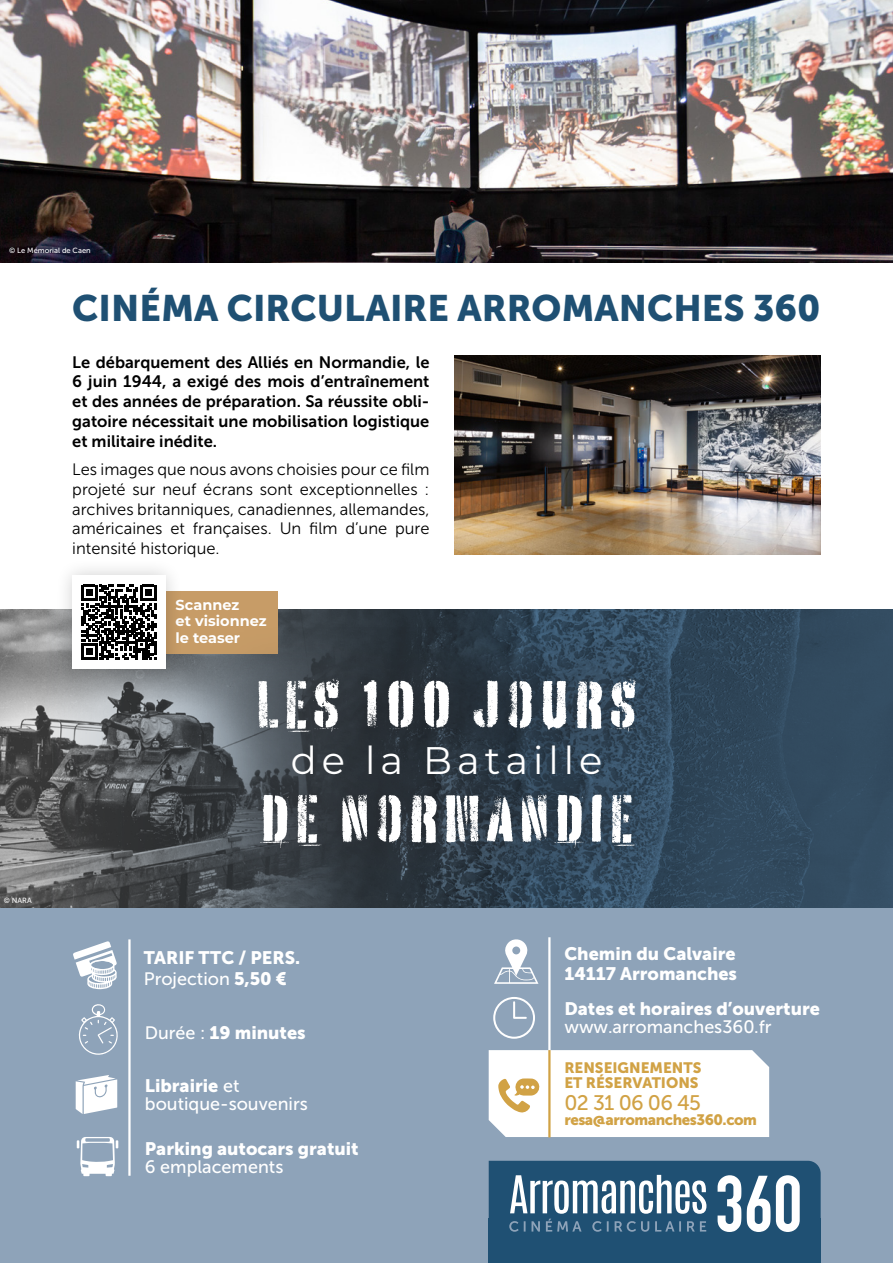
<style>
.page{position:relative;width:893px;height:1263px;background:#fff}
.page>*{position:absolute;margin:0;border:0;box-sizing:border-box;transform-origin:0 0}
.t1{font:66.15px "Battery Park";color:#fff}
.t2{font:38.4px "Montserrat";letter-spacing:.13em;color:#fff}
.t3{font:36.6px "Museo Sans 900";color:#1f5073}
.t4{font:21px "Museo Sans 500";letter-spacing:-.03em;color:#d1a245}
.t5{font:18px/19.5px "Museo Sans 900";color:#fff}
.t6{font:18px "Museo Sans 500";color:#fff}
.t7{font:16.5px/19.8px "Museo Sans 300";color:#000;text-align:justify}
.t8{font:16.5px/19.8px "Museo Sans 700";color:#000;text-align:justify}
.t9{font:15px/15px "Museo Sans 900";letter-spacing:-.005em;color:#d1a245}
.t10{font:15px "Museo Sans 900";letter-spacing:-.03em;color:#d1a245}
.t11{font:700 14.4px/16.4px "Montserrat";color:#fff}
.t12{font:7.5px "Museo Sans 500";color:#fff}
.s1{font-family:"Museo Sans 900"}
.s2{font-family:"Museo Sans 500"}
</style>
<div class="page">
<img style="left:0;top:0;width:893px;height:262px">
<div style="left:0;top:907px;width:893px;height:356px;background:#8ea3b9"></div>
<svg style="left:0;top:609px;width:893px;height:298px;background:#465561"></svg>
<div style="left:489px;top:1218px;width:332px;height:45px;background:#1f5073"></div>
<svg style="left:489px;top:1161px;width:332px;height:71px;background:#577c96"></svg>
<hr style="left:548px;top:937px;width:3px;height:113px;background:#fff">
<svg style="left:78px;top:1004px;width:40px;height:51px"></svg>
<svg style="left:494px;top:939px;width:44px;height:45px"></svg>
<svg style="left:76px;top:1075px;width:41px;height:39px"></svg>
<svg style="left:77px;top:1137px;width:41px;height:39px"></svg>
<hr style="left:128px;top:939px;width:3px;height:237px;background:#fff">
<svg style="left:73px;top:941px;width:44px;height:48px"></svg>
<div style="left:489px;top:1050px;width:280px;height:87px;background:#fff"></div>
<svg style="left:493px;top:997px;width:42px;height:42px"></svg>
<img style="left:454px;top:355px;width:367px;height:199px">
<div style="left:165px;top:591px;width:113px;height:62px;background:#c79c67"></div>
<svg style="left:202px;top:625px;width:488px;height:274px;background:#37434e"></svg>
<div style="left:55px;top:558px;width:128px;height:129px;background:#000;opacity:.2"></div>
<div style="left:72px;top:576px;width:93px;height:93px;background:#fff"></div>
<svg style="left:81px;top:585px;width:75px;height:75px"></svg>
<p class="t12" style="left:9px;top:246px;width:83px">© Le Mémorial de Caen</p>
<h3 class="t3" style="left:72px;top:287px;width:750px">CINÉMA CIRCULAIRE ARROMANCHES 360</h3>
<p class="t8" style="left:72px;top:352px;width:359px">Le débarquement des Alliés en Normandie, le 6 juin 1944, a exigé des mois d’entraînement et des années de préparation. Sa réussite obli&shy;gatoire nécessitait une mobilisation logistique et militaire inédite.</p>
<p class="t7" style="left:72px;top:460px;width:359px">Les images que nous avons choisies pour ce film projeté sur neuf écrans sont exceptionnelles : archives britanniques, canadiennes, allemandes, américaines et françaises. Un film d’une pure intensité historique.</p>
<p class="t12" style="left:4px;top:896px;width:29px">© NARA</p>
<p class="t11" style="left:176px;top:596px;width:93px">Scannez<br>et visionnez le teaser</p>
<h1 class="t1" style="left:253px;top:662px;width:389px">LES 100 JOURS</h1>
<h2 class="t2" style="left:291px;top:734px;width:313px">de la Bataille</h2>
<h1 class="t1" style="left:258px;top:776px;width:379px">DE NORMANDIE</h1>
<p class="t5" style="left:144px;top:947px;width:158px">TARIF TTC / PERS.</p>
<p class="t6" style="left:144px;top:969px;width:144px">Projection <span class="s1">5,50 €</span></p>
<p class="t5" style="left:145px;top:1022px;width:162px"><span class="s2">Durée :</span> 19 minutes</p>
<p class="t5" style="left:145px;top:1076px;width:96px">Librairie <span class="s2">et</span></p>
<p class="t6" style="left:145px;top:1094px;width:165px">boutique-souvenirs</p>
<p class="t5" style="left:145px;top:1139px;width:215px">Parking autocars gratuit</p>
<p class="t6" style="left:145px;top:1157px;width:140px">6 emplacements</p>
<p class="t5" style="left:564px;top:944px;width:174px">Chemin du Calvaire<br>14117 Arromanches</p>
<p class="t5" style="left:564px;top:998px;width:257px">Dates et horaires d’ouverture</p>
<p class="t6" style="left:564px;top:1016px;width:209px">www.arromanches360.fr</p>
<p class="t9" style="left:564px;top:1060px;width:139px">RENSEIGNEMENTS<br>ET RÉSERVATIONS</p>
<p class="t4" style="left:564px;top:1091px;width:138px">02 31 06 06 45</p>
<p class="t10" style="left:564px;top:1111px;width:194px">resa@arromanches360.com</p>
</div>
